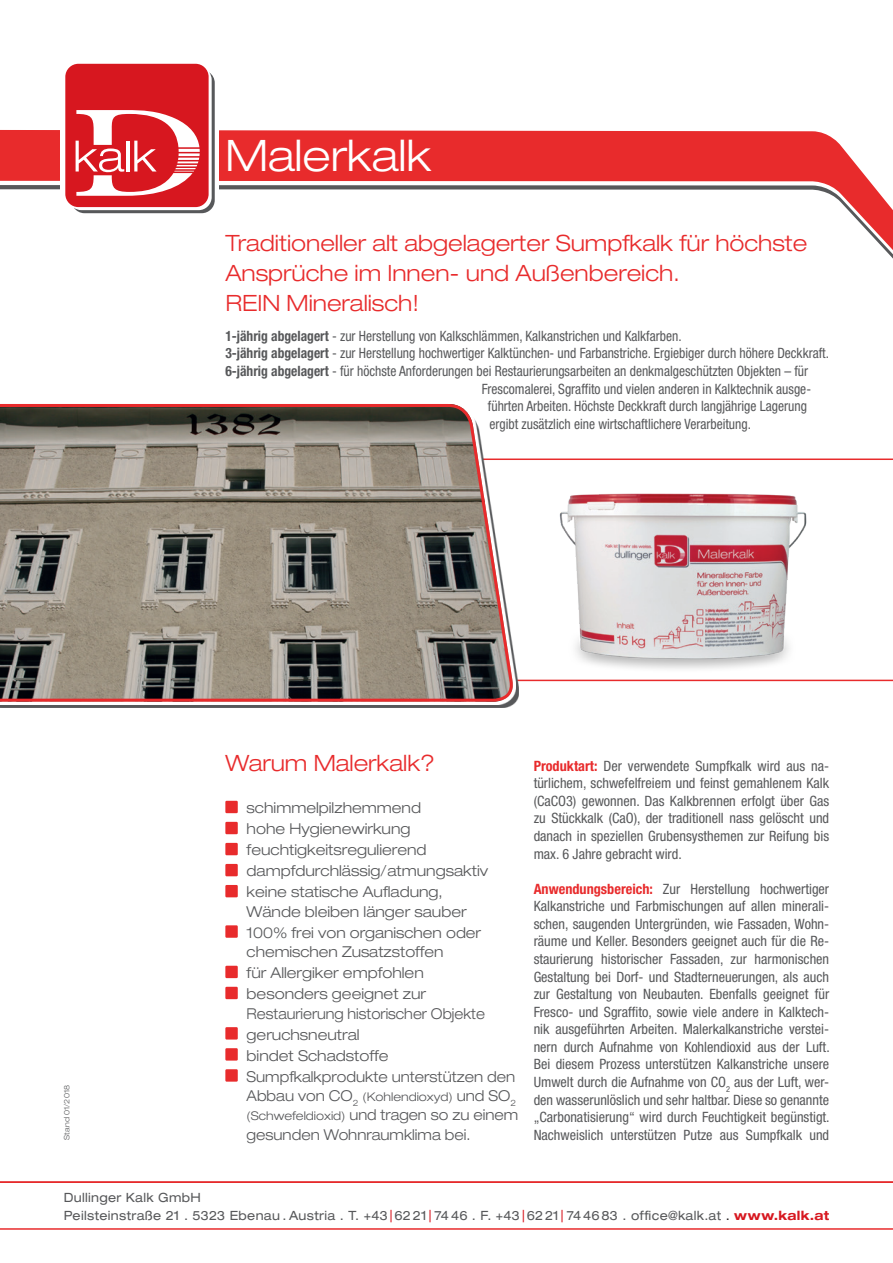
<style>
.page{position:relative;width:893px;height:1263px;background:#fff}
.page>*{position:absolute;margin:0;border:0;box-sizing:border-box;transform-origin:0 0}
.t1{font:300 expanded 43.5px "Helvetica Neue LT";color:#fff}
.t2{font:300 expanded 22.5px/30px "Helvetica Neue LT";color:#e82b2c}
.t3{font:300 expanded 15px/21px "Helvetica Neue LT";color:#57585a}
.t4{font:300 expanded 15px/21px "Helvetica Neue LT";color:#57585a;scale:.92 1}
.t5{font:300 expanded 15px/19.4px "Helvetica Neue LT";color:#57585a;scale:.96 1}
.t6{font:condensed 14.25px/17.5px "Helvetica Neue LT";color:#57585a;text-align:justify}
.t7{font:condensed 14.25px "Helvetica Neue LT";color:#57585a;scale:.95 1}
.t8{font:expanded 12.75px/18.8px "Helvetica Neue LT";letter-spacing:.025em;color:#57585a;scale:.96 1}
.t9{font:300 expanded 7.5px "Helvetica Neue LT";letter-spacing:.01em;color:#57585a}
.s1{font-weight:700}
.s2{font-size:12px}
.s3{font-weight:700;color:#e82b2c}
.s4{font-size:16.65px;color:#d7171f}
.s5{color:#231f20}
.s6{font-weight:700;color:#d7171f}
</style>
<div class="page">
<hr style="left:395px;top:458px;width:498px;height:2px;background:#e82b2c">
<hr style="left:395px;top:680px;width:498px;height:1px;background:#e82b2c">
<svg style="left:0;top:130px;width:873px;height:55px;background:#ea4243"></svg>
<div style="left:225px;top:801px;width:13px;height:12px;background:#e82b2c"></div>
<div style="left:225px;top:822px;width:13px;height:12px;background:#e82b2c"></div>
<div style="left:225px;top:843px;width:13px;height:12px;background:#e82b2c"></div>
<div style="left:225px;top:864px;width:13px;height:12px;background:#e82b2c"></div>
<div style="left:225px;top:885px;width:13px;height:12px;background:#e82b2c"></div>
<div style="left:225px;top:925px;width:13px;height:13px;background:#e82b2c"></div>
<div style="left:225px;top:966px;width:13px;height:12px;background:#e82b2c"></div>
<div style="left:225px;top:987px;width:13px;height:12px;background:#e82b2c"></div>
<div style="left:225px;top:1027px;width:13px;height:12px;background:#e82b2c"></div>
<div style="left:225px;top:1048px;width:13px;height:12px;background:#e82b2c"></div>
<div style="left:225px;top:1069px;width:13px;height:13px;background:#e82b2c"></div>
<svg style="left:0;top:185px;width:893px;height:74px"></svg>
<svg style="left:0;top:404px;width:515px;height:299px;background:#8e847a"></svg>
<img style="left:526px;top:458px;width:313px;height:222px">
<div style="left:61px;top:64px;width:158px;height:149px;background:#fff"></div>
<div style="left:65px;top:64px;width:144px;height:143px;background:#d7171f;border-radius:13px"></div>
<svg style="left:74px;top:72px;width:141px;height:141px"></svg>
<hr style="left:0;top:1228px;width:893px;height:2px;background:#e82b2c">
<hr style="left:0;top:1181px;width:893px;height:2px;background:#e82b2c">
<h1 class="t1" style="left:225px;top:130px;width:208px">Malerkalk</h1>
<p class="t9" style="left:62px;top:1140px;width:56px;rotate:-90deg">Stand 01/2018</p>
<h2 class="t2" style="left:225px;top:228px;width:584px">Traditioneller alt abgelagerter Sumpfkalk für höchste<br>Ansprüche im Innen- und Außenbereich.<br>REIN Mineralisch!</h2>
<p class="t7" style="left:225px;top:328px;width:482px"><span class="s1">1-jährig abgelagert</span> - zur Herstellung von Kalkschlämmen, Kalkanstrichen und Kalkfarben.</p>
<p class="t7" style="left:225px;top:345px;width:637px"><span class="s1">3-jährig abgelagert</span> - zur Herstellung hochwertiger Kalktünchen- und Farbanstriche. Ergiebiger durch höhere Deckkraft.</p>
<p class="t7" style="left:225px;top:363px;width:615px"><span class="s1">6-jährig abgelagert</span> - für höchste Anforderungen bei Restaurierungsarbeiten an denkmalgeschützten Objekten – für</p>
<p class="t7" style="left:482px;top:380px;width:348px">Frescomalerei, Sgraffito und vielen anderen in Kalktechnik ausge-</p>
<p class="t7" style="left:488px;top:398px;width:337px">führten Arbeiten. Höchste Deckkraft durch langjährige Lagerung</p>
<p class="t7" style="left:489px;top:415px;width:277px">ergibt zusätzlich eine wirtschaftlichere Verarbeitung.</p>
<h2 class="t2" style="left:225px;top:748px;width:211px">Warum Malerkalk?</h2>
<p class="t3" style="left:247px;top:797px;width:243px">schimmelpilzhemmend<br>hohe Hygienewirkung feuchtigkeitsregulierend dampfdurchlässig/atmungsaktiv keine statische Aufladung,</p>
<p class="t3" style="left:247px;top:901px;width:236px">Wände bleiben länger sauber<br>100% frei von organischen oder</p>
<p class="t3" style="left:247px;top:941px;width:198px">chemischen Zusatzstoffen für Allergiker empfohlen besonders geeignet zur</p>
<p class="t4" style="left:247px;top:1002px;width:293px">Restaurierung historischer Objekte geruchsneutral<br>bindet Schadstoffe<br>Sumpfkalkprodukte unterstützen den</p>
<p class="t5" style="left:247px;top:1086px;width:285px">Abbau von CO<sub>2</sub> <span class="s2">(Kohlendioxyd)</span> und SO<sub>2 </sub><span class="s2">(Schwefeldioxid)</span> und tragen so zu einem gesunden Wohnraumklima bei.</p>
<p class="t6" style="left:534px;top:757px;width:297px"><span class="s3">Produktart:</span> Der verwendete Sumpfkalk wird aus na&shy;türlichem, schwefelfreiem und feinst gemahlenem Kalk (CaCO3) gewonnen. Das Kalkbrennen erfolgt über Gas zu Stückkalk (CaO), der traditionell nass gelöscht und danach in speziellen Grubensysthemen zur Reifung bis max. 6 Jahre gebracht wird.</p>
<p class="t6" style="left:534px;top:880px;width:298px"><span class="s3">Anwendungsbereich:</span> Zur Herstellung hochwertiger Kalkanstriche und Farbmischungen auf allen minerali&shy;schen, saugenden Untergründen, wie Fassaden, Wohn&shy;räume und Keller. Besonders geeignet auch für die Re&shy;staurierung historischer Fassaden, zur harmonischen Gestaltung bei Dorf- und Stadterneuerungen, als auch zur Gestaltung von Neubauten. Ebenfalls geeignet für Fresco- und Sgraffito, sowie viele andere in Kalktech&shy;nik ausgeführten Arbeiten. Malerkalkanstriche verstei&shy;nern durch Aufnahme von Kohlendioxid aus der Luft.<br>Bei diesem Prozess unterstützen Kalkanstriche unsere Umwelt durch die Aufnahme von CO<sub>2</sub> aus der Luft, wer&shy;den wasserunlöslich und sehr haltbar. Diese so genannte „Carbonatisierung“ wird durch Feuchtigkeit begünstigt.</p>
<p class="t6" style="left:534px;top:1126px;width:297px">Nachweislich unterstützen Putze aus Sumpfkalk und</p>
<p class="t8" style="left:64px;top:1187px;width:799px">Dullinger Kalk GmbH<br>Peilsteinstraße 21 . 5323 Ebenau . Austria . T. +43<span class="s4">|</span> 62 21 <span class="s4">|</span> 74 46 . F. +43<span class="s4">|</span> 62 21 <span class="s4">|</span> 74 46 83 . office@kalk.at <span class="s5">.</span> <span class="s6">www.kalk.at</span></p>
</div>
